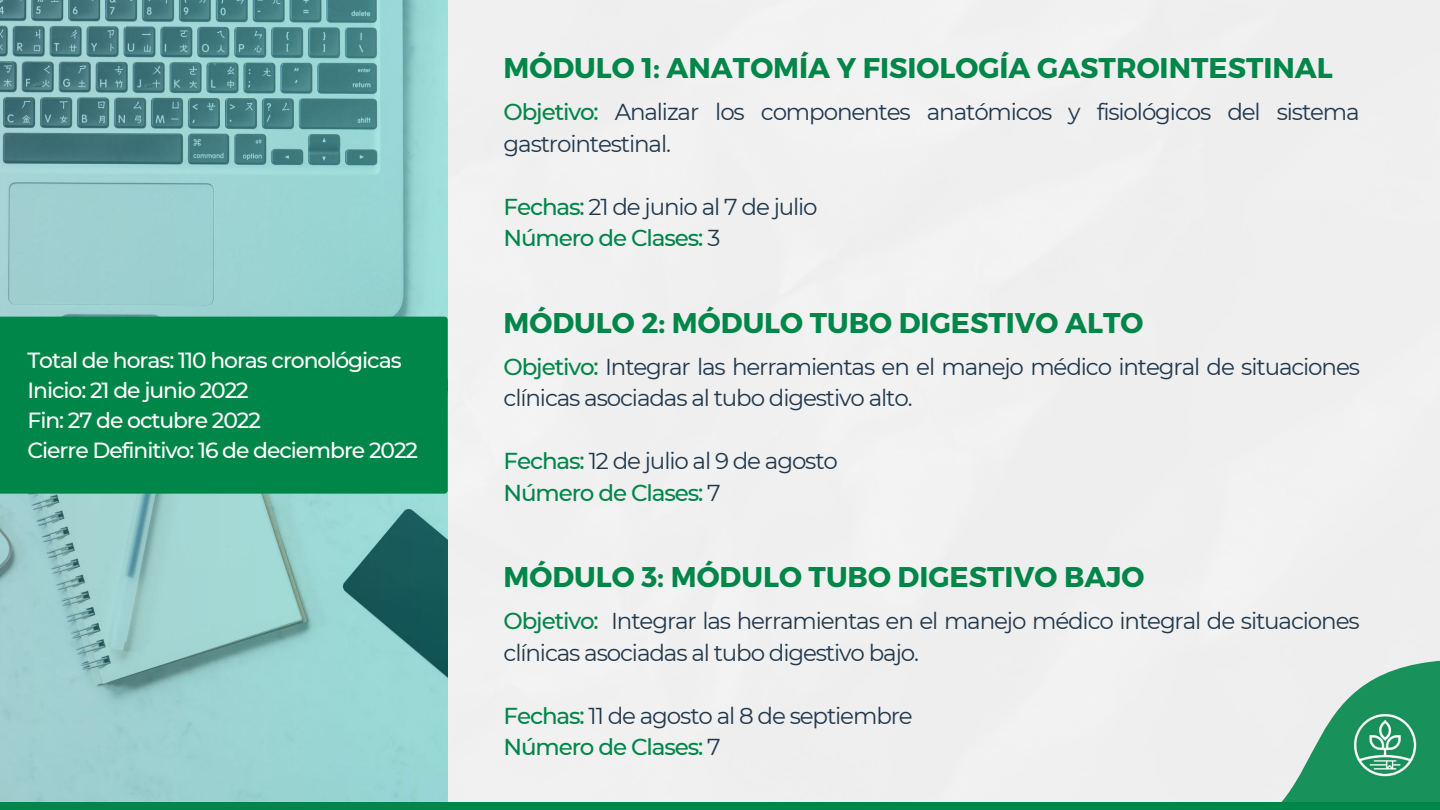
<style>
.page{position:relative;width:1440px;height:810px;background:#fff}
.page>*{position:absolute;margin:0;border:0;box-sizing:border-box;transform-origin:0 0}
.t1{font:700 28.5px "Montserrat";color:#008649}
.t2{font:23px/31.5px "Montserrat";letter-spacing:-.05em;color:#21384c}
.t3{font:500 23px/31.5px "Montserrat";letter-spacing:-.05em;color:#008649}
.t4{font:500 21.9px/30px "Montserrat";letter-spacing:-.05em;color:#fffffe}
.s1{color:#fff}
.s2{font-weight:500;color:#008649}
.s3{font-weight:400;color:#21384c}
</style>
<div class="page">
<svg style="left:0;top:0;width:448px;height:802px;background:#87bebd"></svg>
<svg style="left:1133px;top:660px;width:307px;height:142px"></svg>
<img style="left:1343px;top:704px;width:84px;height:83px">
<div style="left:0;top:802px;width:1440px;height:8px;background:#008649"></div>
<div style="left:0;top:317px;width:448px;height:177px;background:#008649"></div>
<p class="t4" style="left:28px;top:345px;width:392px">Total de horas: 110 horas cronológicas<br>Inicio: 21 de junio 2022<br>Fin: 27 de octubre 2022<br>Cierre Definitivo: <span class="s1">16 de deciembre 2022</span></p>
<p class="t1" style="left:504px;top:50px;width:831px">MÓDULO 1: ANATOMÍA Y FISIOLOGÍA GASTROINTESTINAL</p>
<p class="t2" style="left:504px;top:96px;width:858px"><span class="s2">Objetivo:</span> Analizar los componentes anatómicos y fisiológicos del sistema gastrointestinal.</p>
<p class="t3" style="left:504px;top:191px;width:316px">Fechas: <span class="s3">21 de junio al 7 de julio<br></span>Número de Clases: <span class="s3">3</span></p>
<p class="t1" style="left:504px;top:304px;width:641px">MÓDULO 2: MÓDULO TUBO DIGESTIVO ALTO</p>
<p class="t2" style="left:504px;top:351px;width:858px"><span class="s2">Objetivo:</span> Integrar las herramientas en el manejo médico integral de situaciones clínicas asociadas al tubo digestivo alto.</p>
<p class="t3" style="left:504px;top:445px;width:336px">Fechas: <span class="s3">12 de julio al 9 de agosto<br></span>Número de Clases: <span class="s3">7</span></p>
<p class="t1" style="left:504px;top:558px;width:642px">MÓDULO 3: MÓDULO TUBO DIGESTIVO BAJO</p>
<p class="t2" style="left:504px;top:605px;width:858px"><span class="s2">Objetivo:</span> Integrar las herramientas en el manejo médico integral de situaciones clínicas asociadas al tubo digestivo bajo.</p>
<p class="t2" style="left:504px;top:700px;width:411px"><span class="s2">Fechas:</span> 11 de agosto al 8 de septiembre<br><span class="s2">Número de Clases:</span> 7</p>
</div>
